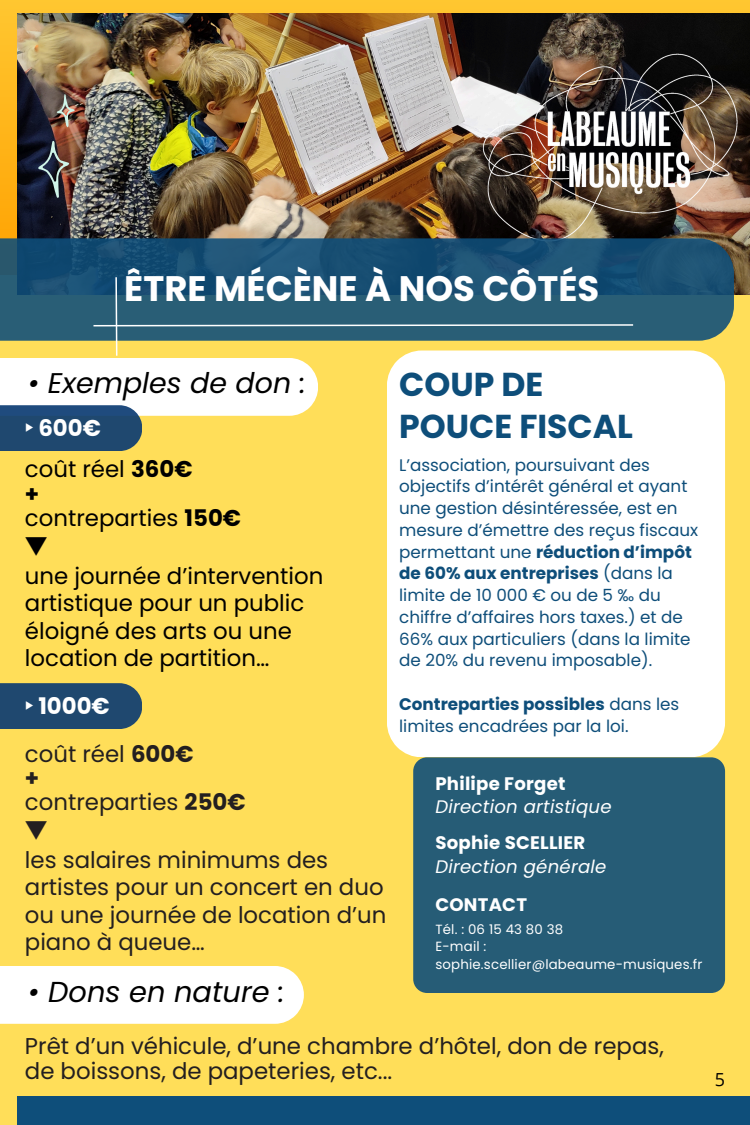
<style>
.page{position:relative;width:750px;height:1125px;background:#ffde59}
.page>*{position:absolute;margin:0;border:0;box-sizing:border-box;transform-origin:0 0}
.t1{font:700 35.4px "Poppins";color:#fff}
.t2{font:700 33.1px/42px "Poppins";color:#0e4e7a}
.t3{font:italic 28.85px "Poppins";color:#000}
.t4{font:italic 28.45px "Poppins";color:#000}
.t5{font:22.85px/24.4px "Poppins";color:#231f20}
.t6{font:22.85px/24.4px "Poppins";color:#000}
.t7{font:700 22.85px "Poppins";color:#fff}
.t8{font:italic 18.15px/23.6px "Poppins";letter-spacing:.015em;color:#fff}
.t9{font:700 18.1px "Poppins";letter-spacing:.015em;color:#fff}
.t10{font:18px "Open Sans";color:#000}
.t11{font:16.75px/21.8px "Poppins";color:#0e4e7a}
.t12{font:13.3px "Poppins";letter-spacing:.015em;color:#fff}
.s1{font-family:"Noto Sans"}
.s2{font-weight:700}
.s3{font-family:"Noto Sans CJ Ksc";font-weight:700}
.s4{font-weight:700;font-style:normal}
</style>
<div class="page">
<svg style="left:0;top:0;width:750px;height:238px;background:#fabd29"></svg>
<img style="left:17px;top:14px;width:457px;height:224px">
<img style="left:474px;top:13px;width:276px;height:281px">
<svg style="left:0;top:238px;width:734px;height:103px;background:#1e5272"></svg>
<div style="left:387px;top:351px;width:338px;height:406px;background:#fff"></div>
<div style="left:413px;top:757px;width:312px;height:236px;background:#265c76;border-radius:14px"></div>
<svg style="left:0;top:276px;width:635px;height:140px"></svg>
<div style="left:0;top:966px;width:304px;height:58px;background:#fff"></div>
<div style="left:0;top:683px;width:142px;height:46px;background:#1f486f"></div>
<div style="left:0;top:405px;width:142px;height:46px;background:linear-gradient(to bottom,#244f80,#264b68)"></div>
<div style="left:17px;top:1097px;width:733px;height:28px;background:#0e4e7a"></div>
<img style="left:38px;top:94px;width:37px;height:104px">
<p class="t1" style="left:124px;top:264px;width:477px">ÊTRE MÉCÈNE À NOS CÔTÉS</p>
<h3 class="t4" style="left:28px;top:364px;width:280px">• Exemples de don :</h3>
<h4 class="t7" style="left:25px;top:412px;width:77px"><span class="s1">‣</span> 600€</h4>
<h5 class="t6" style="left:25px;top:457px;width:218px">coût réel <span class="s2">360€<br>+<br></span>contreparties <span class="s2">150€</span></h5>
<h5 class="t6" style="left:25px;top:531px;width:300px;line-height:29.6px"><span class="s3">▼<br></span>une journée d’intervention</h5>
<h5 class="t6" style="left:25px;top:590px;width:281px;line-height:27.4px">artistique pour un public éloigné des arts ou une location de partition…</h5>
<h3 class="t7" style="left:25px;top:690px;width:86px"><span class="s1">‣</span> 1000€</h3>
<h5 class="t5" style="left:25px;top:741px;width:222px">coût réel <span class="s2">600€<br>+<br></span>contreparties <span class="s2">250€</span></h5>
<h5 class="t5" style="left:25px;top:816px;width:305px;line-height:29.6px"><span class="s3">▼<br></span>les salaires minimums des</h5>
<h5 class="t5" style="left:25px;top:874px;width:363px;line-height:27.4px">artistes pour un concert en duo ou une journée de location d’un piano à queue…</h5>
<h4 class="t3" style="left:28px;top:972px;width:258px">• Dons en nature :</h4>
<h1 class="t2" style="left:399px;top:363px;width:235px">COUP DE<br>POUCE FISCAL</h1>
<p class="t11" style="left:399px;top:454px;width:301px">L’association, poursuivant des objectifs d’intérêt général et ayant une gestion désintéressée, est en mesure d’émettre des reçus fiscaux permettant une <span class="s2">réduction d’impôt de 60% aux entreprises</span> (dans la limite de 10 000 € ou de 5 ‰ du chiffre d’affaires hors taxes.) et de 66% aux particuliers (dans la limite de 20% du revenu imposable).</p>
<p class="t11" style="left:399px;top:693px;width:282px"><span class="s2">Contreparties possibles</span> dans les limites encadrées par la loi.</p>
<p class="t8" style="left:435px;top:772px;width:178px"><span class="s4">Philipe Forget<br></span>Direction artistique</p>
<p class="t8" style="left:435px;top:831px;width:173px"><span class="s4">Sophie SCELLIER<br></span>Direction générale</p>
<h1 class="t9" style="left:435px;top:892px;width:93px">CONTACT</h1>
<h5 class="t12" style="left:435px;top:920px;width:129px">Tél. : 06 15 43 80 38</h5>
<h5 class="t12" style="left:435px;top:937px;width:53px">E-mail :</h5>
<h2 class="t12" style="left:435px;top:955px;width:268px">sophie.scellier@labeaume-musiques.fr</h2>
<p class="t5" style="left:25px;top:1034px;width:640px">Prêt d’un véhicule, d’une chambre d’hôtel, don de repas, de boissons, de papeteries, etc...</p>
<p class="t10" style="left:715px;top:1067px;width:12px">5</p>
</div>
